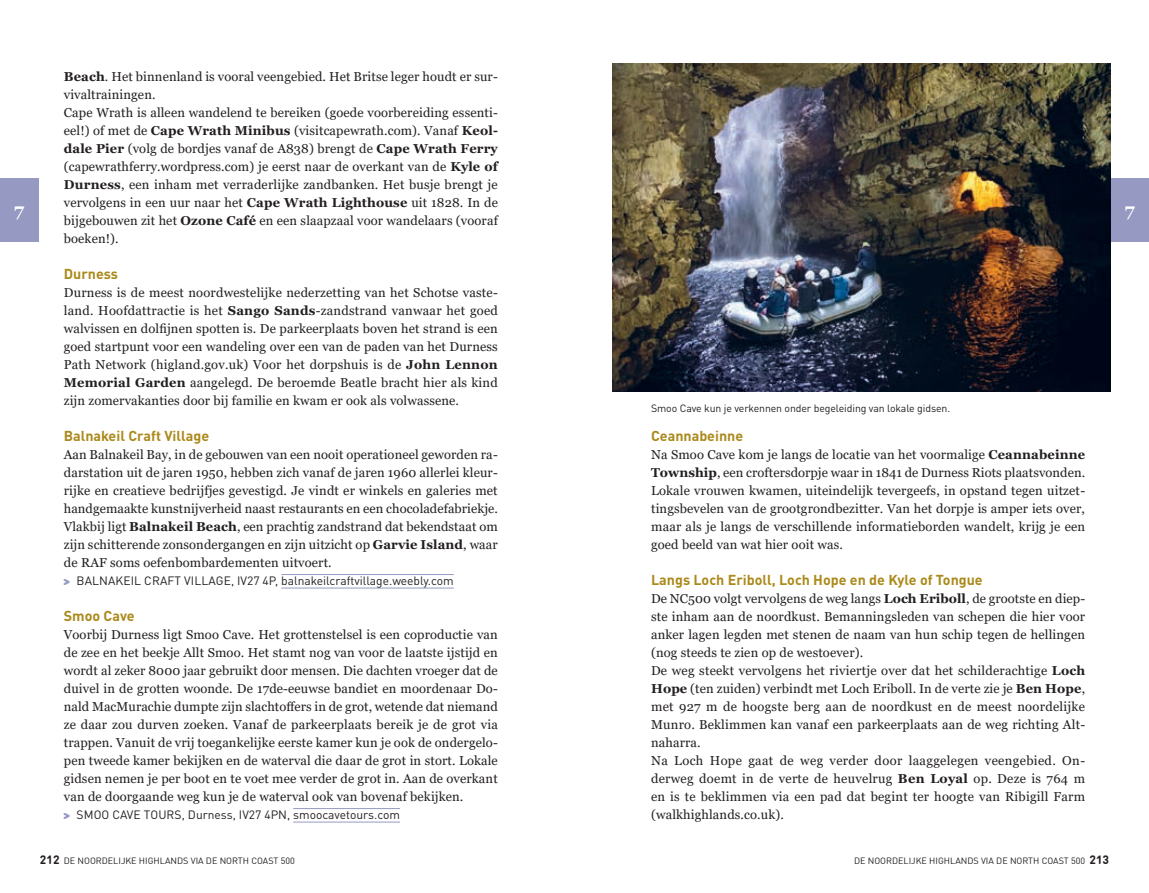
<style>
.page{position:relative;width:1149px;height:893px;background:#fff}
.page>*{position:absolute;margin:0;border:0;box-sizing:border-box;transform-origin:0 0}
.t1{font:700 18px "Georgia";color:#fff}
.t2{font:700 14.25px "DIN Pro";color:#ab8a1b}
.t3{font:12.9px/18px "Georgia";letter-spacing:.01em;color:#231f20;text-align:justify}
.t4{font:12px "DIN Pro";color:#231f20}
.t5{font:700 12px "DIN Round Offc";color:#231f20}
.t6{font:10.5px "DIN Pro";letter-spacing:-.01em;color:#231f20}
.t7{font:9px "DIN Round Offc";color:#231f20}
.s1{font-weight:700}
.s2{font-family:"Dominicus";color:#969ac2}
.s3{font-weight:700;font-size:12px}
</style>
<div class="page">
<div style="left:1110px;top:179px;width:38px;height:63px;background:#969ac2"></div>
<div style="left:0;top:179px;width:38px;height:63px;background:#969ac2"></div>
<hr style="left:281px;top:588px;width:172px;height:1px;background:#969ac2">
<hr style="left:293px;top:822px;width:107px;height:1px;background:#969ac2">
<hr style="left:281px;top:574px;width:172px;height:1px;background:#969ac2">
<hr style="left:293px;top:808px;width:107px;height:1px;background:#969ac2">
<img style="left:612px;top:64px;width:498px;height:328px">
<p class="t3" style="left:64px;top:68px;width:435px;text-align:left"><span class="s1">Beach</span>. Het binnenland is vooral veengebied. Het Britse leger houdt er sur&shy;vivaltrainingen.<br>Cape Wrath is alleen wandelend te bereiken (goede voorbereiding essenti&shy;eel!) of met de <span class="s1">Cape Wrath Minibus</span> (visitcapewrath.com). Vanaf <span class="s1">Keol&shy;dale Pier</span> (volg de bordjes vanaf de A838) brengt de <span class="s1">Cape Wrath Ferry </span>(capewrathferry.wordpress.com) je eerst naar de overkant van de <span class="s1">Kyle of Durness</span>, een inham met verraderlijke zandbanken. Het busje brengt je vervolgens in een uur naar het <span class="s1">Cape Wrath Lighthouse</span> uit 1828. In de bijgebouwen zit het <span class="s1">Ozone Café</span> en een slaapzaal voor wandelaars (vooraf boeken!).</p>
<p class="t2" style="left:64px;top:262px;width:56px">Durness</p>
<p class="t3" style="left:64px;top:284px;width:435px">Durness is de meest noordwestelijke nederzetting van het Schotse vaste&shy;land. Hoofdattractie is het <span class="s1">Sango Sands</span>-zandstrand vanwaar het goed walvissen en dolfijnen spotten is. De parkeerplaats boven het strand is een goed startpunt voor een wandeling over een van de paden van het Durness Path Network (higland.gov.uk) Voor het dorpshuis is de <span class="s1">John Lennon Memorial Garden</span> aangelegd. De beroemde Beatle bracht hier als kind zijn zomervakanties door bij familie en kwam er ook als volwassene.</p>
<p class="t2" style="left:64px;top:424px;width:147px">Balnakeil Craft Village</p>
<p class="t3" style="left:64px;top:446px;width:435px">Aan Balnakeil Bay, in de gebouwen van een nooit operationeel geworden ra&shy;darstation uit de jaren 1950, hebben zich vanaf de jaren 1960 allerlei kleur&shy;rijke en creatieve bedrijfjes gevestigd. Je vindt er winkels en galeries met handgemaakte kunstnijverheid naast restaurants en een chocoladefabriekje.<br>Vlakbij ligt <span class="s1">Balnakeil Beach</span>, een prachtig zandstrand dat bekendstaat om zijn schitterende zonsondergangen en zijn uitzicht op <span class="s1">Garvie Island</span>, waar de RAF soms oefenbombardementen uitvoert.</p>
<p class="t4" style="left:64px;top:571px;width:391px"><span class="s2">&gt;</span> BALNAKEIL CRAFT VILLAGE, IV27 4P, balnakeilcraftvillage.weebly.com</p>
<p class="t2" style="left:64px;top:604px;width:72px">Smoo Cave</p>
<p class="t3" style="left:64px;top:626px;width:435px">Voorbij Durness ligt Smoo Cave. Het grottenstelsel is een coproductie van de zee en het beekje Allt Smoo. Het stamt nog van voor de laatste ijstijd en wordt al zeker 8000 jaar gebruikt door mensen. Die dachten vroeger dat de duivel in de grotten woonde. De 17de-eeuwse bandiet en moordenaar Do&shy;nald MacMurachie dumpte zijn slachtoffers in de grot, wetende dat niemand ze daar zou durven zoeken. Vanaf de parkeerplaats bereik je de grot via trappen. Vanuit de vrij toegankelijke eerste kamer kun je ook de ondergelo&shy;pen tweede kamer bekijken en de waterval die daar de grot in stort. Lokale gidsen nemen je per boot en te voet mee verder de grot in. Aan de overkant van de doorgaande weg kun je de waterval ook van bovenaf bekijken.</p>
<p class="t4" style="left:64px;top:805px;width:337px"><span class="s2">&gt;</span> SMOO CAVE TOURS, Durness, IV27 4PN, smoocavetours.com</p>
<h1 class="t1" style="left:14px;top:198px;width:11px">7</h1>
<h1 class="t1" style="left:1124px;top:198px;width:11px">7</h1>
<p class="t6" style="left:651px;top:400px;width:300px">Smoo Cave kun je verkennen onder begeleiding van lokale gidsen.</p>
<p class="t2" style="left:651px;top:424px;width:94px">Ceannabeinne</p>
<p class="t3" style="left:651px;top:446px;width:435px">Na Smoo Cave kom je langs de locatie van het voormalige <span class="s1">Ceannabeinne Township</span>, een croftersdorpje waar in 1841 de Durness Riots plaatsvonden.<br>Lokale vrouwen kwamen, uiteindelijk tevergeefs, in opstand tegen uitzet&shy;tingsbevelen van de grootgrondbezitter. Van het dorpje is amper iets over, maar als je langs de verschillende informatieborden wandelt, krijg je een goed beeld van wat hier ooit was.</p>
<p class="t2" style="left:651px;top:568px;width:333px">Langs Loch Eriboll, Loch Hope en de Kyle of Tongue</p>
<p class="t3" style="left:651px;top:590px;width:435px;text-align:left">De NC500 volgt vervolgens de weg langs <span class="s1">Loch Eriboll</span>, de grootste en diep&shy;ste inham aan de noordkust. Bemanningsleden van schepen die hier voor anker lagen legden met stenen de naam van hun schip tegen de hellingen (nog steeds te zien op de westoever).<br>De weg steekt vervolgens het riviertje over dat het schilderachtige <span class="s1">Loch Hope</span> (ten zuiden) verbindt met Loch Eriboll. In de verte zie je <span class="s1">Ben Hope</span>, met 927 m de hoogste berg aan de noordkust en de meest noordelijke Munro. Beklimmen kan vanaf een parkeerplaats aan de weg richting Alt&shy;naharra.<br>Na Loch Hope gaat de weg verder door laaggelegen veengebied. On&shy;derweg doemt in de verte de heuvelrug <span class="s1">Ben Loyal</span> op. Deze is 764 m en is te beklimmen via een pad dat begint ter hoogte van Ribigill Farm (walkhighlands.co.uk).</p>
<p class="t7" style="left:40px;top:855px;width:256px"><span class="s3">212</span> DE NOORDELIJKE HIGHLANDS VIA DE NORTH COAST 500</p>
<p class="t5" style="left:1089px;top:852px;width:21px">213</p>
<p class="t7" style="left:853px;top:855px;width:232px">DE NOORDELIJKE HIGHLANDS VIA DE NORTH COAST 500</p>
</div>
